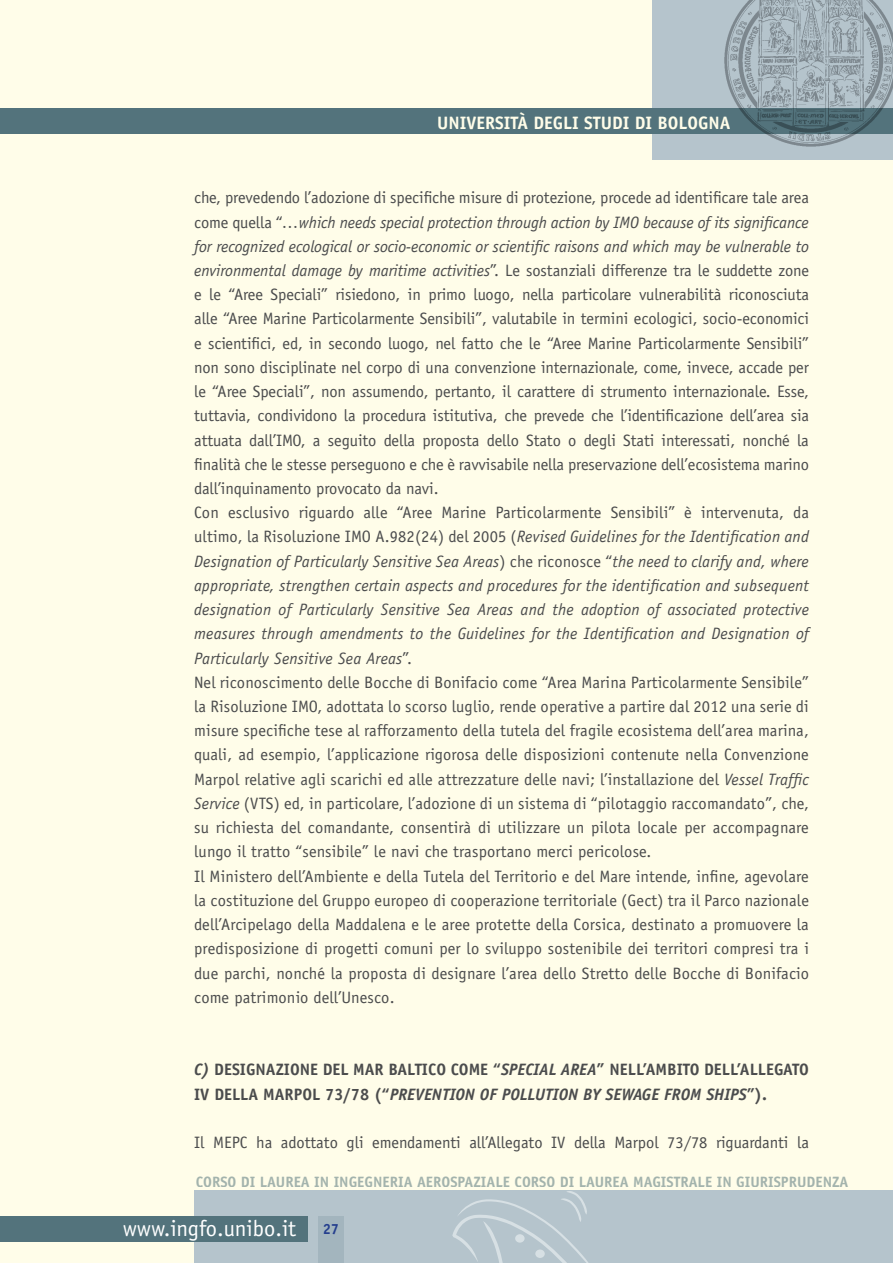
<style>
.page{position:relative;width:893px;height:1263px;background:#fffde9}
.page>*{position:absolute;margin:0;border:0;box-sizing:border-box;transform-origin:0 0}
.t1{font:22.5px "Officina Sans Std";color:#fff}
.t2{font:700 18px "Officina Sans Std";color:#fffde9}
.t3{font:16.5px/24.2px "Officina Sans Std";letter-spacing:-.005em;color:#4b4c4d}
.t4{font:700 16.5px/24.2px "Officina Sans Std";color:#4b4c4d}
.t5{font:700 15px "Officina Sans Std";color:#a3b5be}
.t6{font:700 14.7px "Officina Sans Std";color:#253f8e}
.s1{font-style:italic}
</style>
<div class="page">
<div style="left:194px;top:1191px;width:699px;height:72px;background:#b5c4cc"></div>
<svg style="left:452px;top:1191px;width:136px;height:72px"></svg>
<svg style="left:535px;top:1249px;width:10px;height:9px"></svg>
<div style="left:515px;top:1234px;width:10px;height:8px;background:#d7e0e4;border-radius:50%"></div>
<div style="left:652px;top:0;width:241px;height:159px;background:#b5c4cc"></div>
<div style="left:0;top:1216px;width:307px;height:26px;background:#53737c"></div>
<div style="left:318px;top:1216px;width:25px;height:47px;background:#a3b5be"></div>
<div style="left:0;top:108px;width:893px;height:26px;background:#53737c"></div>
<img style="left:724px;top:0;width:169px;height:147px">
<p class="t2" style="left:437px;top:111px;width:295px">UNIVERSITÀ DEGLI STUDI DI BOLOGNA</p>
<p class="t3" style="left:194px;top:186px;width:616px">che, prevedendo l’adozione di specifiche misure di protezione, procede ad identificare tale area come quella “<span class="s1">…which needs special protection through action by IMO because of its significance for recognized ecological or socio-economic or scientific raisons and which may be vulnerable to environmental damage by maritime activities</span>”. Le sostanziali differenze tra le suddette zone e le “Aree Speciali” risiedono, in primo luogo, nella particolare vulnerabilità riconosciuta alle “Aree Marine Particolarmente Sensibili”, valutabile in termini ecologici, socio-economici e scientifici, ed, in secondo luogo, nel fatto che le “Aree Marine Particolarmente Sensibili” non sono disciplinate nel corpo di una convenzione internazionale, come, invece, accade per le “Aree Speciali”, non assumendo, pertanto, il carattere di strumento internazionale. Esse, tuttavia, condividono la procedura istitutiva, che prevede che l’identificazione dell’area sia attuata dall’IMO, a seguito della proposta dello Stato o degli Stati interessati, nonché la finalità che le stesse perseguono e che è ravvisabile nella preservazione dell’ecosistema marino dall’inquinamento provocato da navi.<br>Con esclusivo riguardo alle “Aree Marine Particolarmente Sensibili” è intervenuta, da ultimo, la Risoluzione IMO A.982(24) del 2005 (<span class="s1">Revised Guidelines for the Identification and Designation of Particularly Sensitive Sea Areas</span>) che riconosce “<span class="s1">the need to clarify and, where appropriate, strengthen certain aspects and procedures for the identification and subsequent designation of Particularly Sensitive Sea Areas and the adoption of associated protective measures through amendments to the Guidelines for the Identification and Designation of Particularly Sensitive Sea Areas</span>”.<br>Nel riconoscimento delle Bocche di Bonifacio come “Area Marina Particolarmente Sensibile” la Risoluzione IMO, adottata lo scorso luglio, rende operative a partire dal 2012 una serie di misure specifiche tese al rafforzamento della tutela del fragile ecosistema dell’area marina, quali, ad esempio, l’applicazione rigorosa delle disposizioni contenute nella Convenzione Marpol relative agli scarichi ed alle attrezzature delle navi; l’installazione del <span class="s1">Vessel Traffic Service</span> (VTS) ed, in particolare, l’adozione di un sistema di “pilotaggio raccomandato”, che, su richiesta del comandante, consentirà di utilizzare un pilota locale per accompagnare lungo il tratto “sensibile” le navi che trasportano merci pericolose.<br>Il Ministero dell’Ambiente e della Tutela del Territorio e del Mare intende, infine, agevolare la costituzione del Gruppo europeo di cooperazione territoriale (Gect) tra il Parco nazionale dell’Arcipelago della Maddalena e le aree protette della Corsica, destinato a promuovere la predisposizione di progetti comuni per lo sviluppo sostenibile dei territori compresi tra i due parchi, nonché la proposta di designare l’area dello Stretto delle Bocche di Bonifacio come patrimonio dell’Unesco.</p>
<p class="t4" style="left:194px;top:1057px;width:616px"><span class="s1">C)</span> DESIGNAZIONE DEL MAR BALTICO COME “<span class="s1">SPECIAL AREA</span>” NELL’AMBITO DELL’ALLEGATO<br>IV DELLA MARPOL 73/78 (“<span class="s1">PREVENTION OF POLLUTION BY SEWAGE FROM SHIPS</span>”).</p>
<p class="t3" style="left:194px;top:1130px;width:616px">Il MEPC ha adottato gli emendamenti all’Allegato IV della Marpol 73/78 riguardanti la</p>
<p class="t5" style="left:196px;top:1172px;width:654px">CORSO DI LAUREA IN INGEGNERIA AEROSPAZIALE CORSO DI LAUREA MAGISTRALE IN GIURISPRUDENZA</p>
<p class="t6" style="left:323px;top:1220px;width:18px">27</p>
<h1 class="t1" style="left:123px;top:1215px;width:175px">www.ingfo.unibo.it</h1>
</div>
